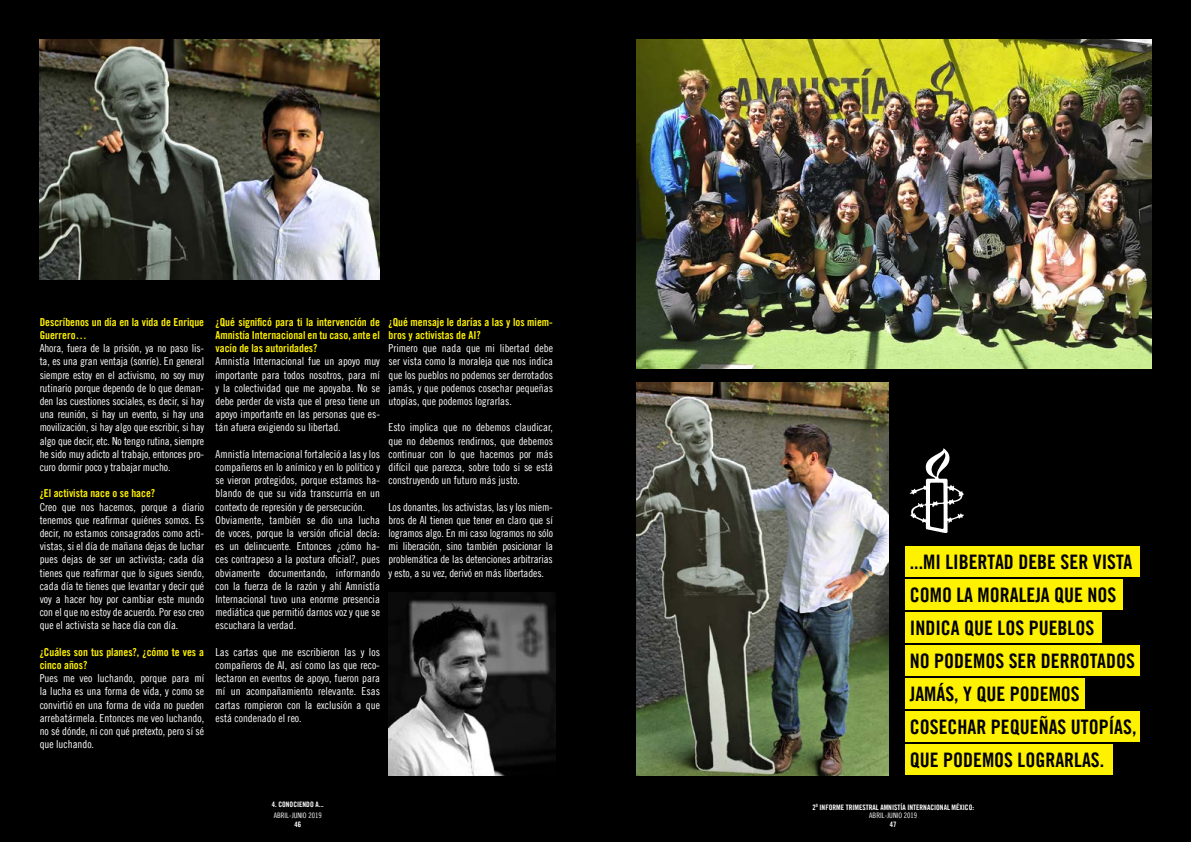
<style>
.page{position:relative;width:1191px;height:842px;background:#000}
.page>*{position:absolute;margin:0;border:0;box-sizing:border-box;transform-origin:0 0}
.t1{font:20px/33px "Amnesty Trade Gothic Bd Cn 20";color:#000}
.t2{font:11px/13.2px "Amnesty Trade Gothic Cn 18";color:#fff;text-align:justify}
.t3{font:11px/13.2px "Amnesty Trade Gothic Bd Cn 20";color:#fff200}
.t4{font:7.5px "Amnesty Trade Gothic Bd Cn 20";color:#fff}
.t5{font:7.5px "Amnesty Trade Gothic Cn 18";color:#fff}
</style>
<div class="page">
<img style="left:636px;top:40px;width:515px;height:329px">
<img style="left:40px;top:40px;width:340px;height:239px">
<img style="left:636px;top:383px;width:253px;height:392px">
<div style="left:905px;top:546px;width:235px;height:31px;background:#fff200"></div>
<div style="left:905px;top:579px;width:218px;height:31px;background:#fff200"></div>
<div style="left:905px;top:612px;width:196px;height:31px;background:#fff200"></div>
<div style="left:905px;top:645px;width:235px;height:31px;background:#fff200"></div>
<div style="left:905px;top:678px;width:179px;height:31px;background:#fff200"></div>
<div style="left:905px;top:711px;width:235px;height:31px;background:#fff200"></div>
<div style="left:905px;top:744px;width:208px;height:31px;background:#fff200"></div>
<svg style="left:909px;top:448px;width:55px;height:85px"></svg>
<img style="left:388px;top:592px;width:168px;height:183px">
<p class="t3" style="left:40px;top:315px;width:166px">Descríbenos un día en la vida de Enrique<br>Guerrero…</p>
<p class="t2" style="left:40px;top:342px;width:166px">Ahora, fuera de la prisión, ya no paso lis&shy;ta, es una gran ventaja (sonríe). En general siempre estoy en el activismo, no soy muy rutinario porque dependo de lo que deman&shy;den las cuestiones sociales, es decir, si hay una reunión, si hay un evento, si hay una movilización, si hay algo que escribir, si hay algo que decir, etc. No tengo rutina, siempre he sido muy adicto al trabajo, entonces pro&shy;curo dormir poco y trabajar mucho.</p>
<p class="t3" style="left:40px;top:487px;width:117px">¿El activista nace o se hace?</p>
<p class="t2" style="left:40px;top:500px;width:166px">Creo que nos hacemos, porque a diario tenemos que reafirmar quiénes somos. Es decir, no estamos consagrados como acti&shy;vistas, si el día de mañana dejas de luchar pues dejas de ser un activista; cada día tienes que reafirmar que lo sigues siendo, cada día te tienes que levantar y decir qué voy a hacer hoy por cambiar este mundo con el que no estoy de acuerdo. Por eso creo que el activista se hace día con día.</p>
<p class="t3" style="left:40px;top:645px;width:166px">¿Cuáles son tus planes?, ¿cómo te ves a cinco años?</p>
<p class="t2" style="left:40px;top:672px;width:166px">Pues me veo luchando, porque para mí la lucha es una forma de vida, y como se convirtió en una forma de vida no pueden arrebatármela. Entonces me veo luchando, no sé dónde, ni con qué pretexto, pero sí sé que luchando.</p>
<p class="t3" style="left:215px;top:315px;width:166px;text-align:justify">¿Qué significó para ti la intervención de Amnistía Internacional en tu caso, ante el vacío de las autoridades?</p>
<p class="t2" style="left:215px;top:355px;width:166px">Amnistía Internacional fue un apoyo muy importante para todos nosotros, para mí y la colectividad que me apoyaba. No se debe perder de vista que el preso tiene un apoyo importante en las personas que es&shy;tán afuera exigiendo su libertad.</p>
<p class="t2" style="left:215px;top:447px;width:166px;text-align:left">Amnistía Internacional fortaleció a las y los compañeros en lo anímico y en lo político y se vieron protegidos, porque estamos ha&shy;blando de que su vida transcurría en un contexto de represión y de persecución.<br>Obviamente, también se dio una lucha de voces, porque la versión oficial decía: es un delincuente. Entonces ¿cómo ha&shy;ces contrapeso a la postura oficial?, pues obviamente documentando, informando con la fuerza de la razón y ahí Amnistía Internacional tuvo una enorme presencia mediática que permitió darnos voz y que se escuchara la verdad.</p>
<p class="t2" style="left:215px;top:645px;width:166px">Las cartas que me escribieron las y los compañeros de AI, así como las que reco&shy;lectaron en eventos de apoyo, fueron para mí un acompañamiento relevante. Esas cartas rompieron con la exclusión a que está condenado el reo.</p>
<p class="t3" style="left:388px;top:315px;width:166px">¿Qué mensaje le darías a las y los miem&shy;bros y activistas de AI?</p>
<p class="t2" style="left:388px;top:342px;width:166px">Primero que nada que mi libertad debe ser vista como la moraleja que nos indica que los pueblos no podemos ser derrotados jamás, y que podemos cosechar pequeñas utopías, que podemos lograrlas.</p>
<p class="t2" style="left:388px;top:421px;width:166px">Esto implica que no debemos claudicar, que no debemos rendirnos, que debemos continuar con lo que hacemos por más difícil que parezca, sobre todo si se está construyendo un futuro más justo.</p>
<p class="t2" style="left:388px;top:500px;width:166px">Los donantes, los activistas, las y los miem&shy;bros de AI tienen que tener en claro que sí logramos algo. En mi caso logramos no sólo mi liberación, sino también posicionar la problemática de las detenciones arbitrarias y esto, a su vez, derivó en más libertades.</p>
<h1 class="t1" style="left:909px;top:545px;width:228px">...MI LIBERTAD DEBE SER VISTA<br>COMO LA MORALEJA QUE NOS<br>INDICA QUE LOS PUEBLOS<br>NO PODEMOS SER DERROTADOS<br>JAMÁS, Y QUE PODEMOS<br>COSECHAR PEQUEÑAS UTOPÍAS,<br>QUE PODEMOS LOGRARLAS.</h1>
<p class="t4" style="left:272px;top:800px;width:54px">4. CONOCIENDO A...</p>
<p class="t5" style="left:274px;top:811px;width:49px">ABRIL-JUNIO 2019</p>
<p class="t4" style="left:812px;top:802px;width:163px">2<sup>O</sup> INFORME TRIMESTRAL AMNISTÍA INTERNACIONAL MÉXICO:</p>
<p class="t5" style="left:869px;top:811px;width:49px">ABRIL-JUNIO 2019</p>
<p class="t4" style="left:294px;top:820px;width:8px">46</p>
<p class="t4" style="left:890px;top:820px;width:8px">47</p>
</div>
